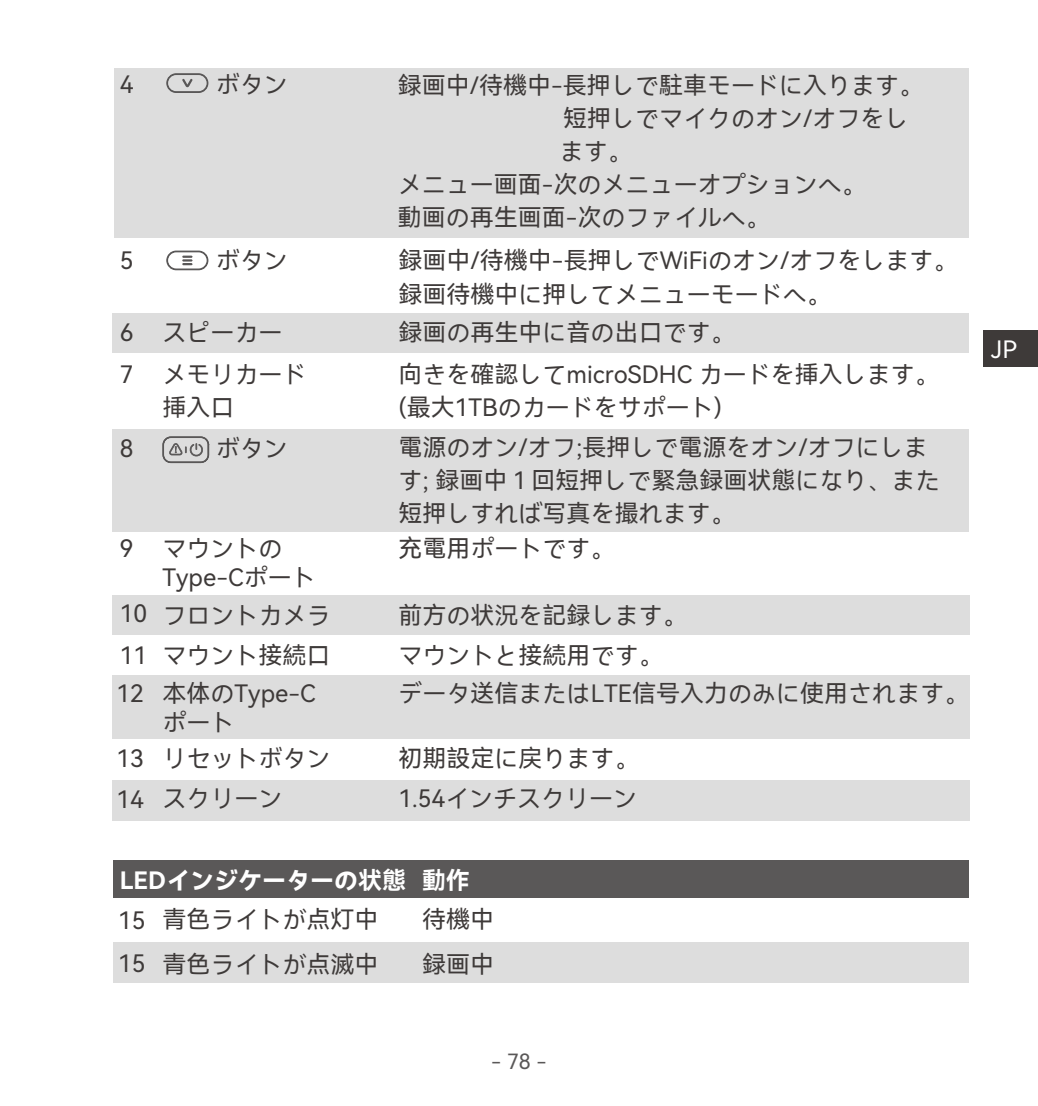
<style>
.page{position:relative;width:1038px;height:1106px;background:#fff}
.page>*{position:absolute;margin:0;border:0;box-sizing:border-box;transform-origin:0 0}
.t1{font:24px/33px "Harmony OS Sans SC";color:#3e3a39}
.t2{font:24px "Harmony OS Sans SC Bold";color:#fff}
.t3{font:24px "Harmony OS Sans SC";color:#fff}
.t4{font:21px "Harmony OS Sans SC";color:#5a5858}
</style>
<div class="page">
<div style="left:983px;top:330px;width:54px;height:37px;background:#3e3a39"></div>
<div style="left:114px;top:68px;width:854px;height:170px;background:#ddd"></div>
<div style="left:112px;top:314px;width:856px;height:39px;background:#ddd"></div>
<div style="left:112px;top:595px;width:858px;height:39px;background:#ddd"></div>
<div style="left:112px;top:429px;width:856px;height:102px;background:#ddd"></div>
<svg style="left:162px;top:436px;width:47px;height:27px"></svg>
<div style="left:112px;top:675px;width:858px;height:63px;background:#ddd"></div>
<div style="left:112px;top:779px;width:858px;height:41px;background:#ddd"></div>
<div style="left:113px;top:860px;width:855px;height:38px;background:#5a5858"></div>
<div style="left:113px;top:942px;width:855px;height:41px;background:#ddd"></div>
<svg style="left:166px;top:73px;width:42px;height:20px"></svg>
<svg style="left:166px;top:250px;width:42px;height:20px"></svg>
<p class="t1" style="left:120px;top:67px;width:15px">4</p>
<p class="t1" style="left:216px;top:67px;width:73px">ボタン</p>
<p class="t1" style="left:398px;top:68px;width:527px">録画中/待機中-長押しで駐車モードに入ります。</p>
<p class="t1" style="left:563px;top:101px;width:347px">短押しでマイクのオン/オフをし</p>
<p class="t1" style="left:560px;top:134px;width:73px">ます。</p>
<p class="t1" style="left:398px;top:167px;width:469px">メニュー画面-次のメニューオプションへ。</p>
<p class="t1" style="left:398px;top:200px;width:373px">動画の再生画面-次のファイルへ。</p>
<p class="t1" style="left:120px;top:243px;width:15px">5</p>
<p class="t1" style="left:216px;top:243px;width:73px">ボタン</p>
<p class="t1" style="left:398px;top:243px;width:560px">録画中/待機中-長押しでWiFiのオン/オフをします。録画待機中に押してメニューモードへ。</p>
<p class="t1" style="left:120px;top:311px;width:15px;line-height:41.7px">6<br>7</p>
<p class="t1" style="left:162px;top:315px;width:122px">スピーカー</p>
<p class="t1" style="left:162px;top:357px;width:146px">メモリカード挿入口</p>
<p class="t1" style="left:398px;top:315px;width:337px">録画の再生中に音の出口です。</p>
<p class="t1" style="left:398px;top:357px;width:542px">向きを確認してmicroSDHC カードを挿入します。(最大1TBのカードをサポート)</p>
<p class="t1" style="left:120px;top:431px;width:15px">8</p>
<p class="t1" style="left:216px;top:430px;width:73px">ボタン</p>
<p class="t1" style="left:398px;top:429px;width:542px">電源のオン/オフ;長押しで電源をオン/オフにします; 録画中１回短押しで緊急録画状態になり、また短押しすれば写真を撮れます。</p>
<p class="t1" style="left:120px;top:531px;width:15px">9</p>
<p class="t1" style="left:120px;top:592px;width:29px;line-height:41.7px">10<br>11</p>
<p class="t1" style="left:117px;top:675px;width:29px">12</p>
<p class="t1" style="left:117px;top:738px;width:29px;line-height:40.2px">13<br>14</p>
<p class="t1" style="left:162px;top:533px;width:155px;line-height:28.8px">マウントの<br>Type-Cポート</p>
<p class="t1" style="left:398px;top:531px;width:217px">充電用ポートです。</p>
<p class="t1" style="left:162px;top:598px;width:170px">フロントカメラ</p>
<p class="t1" style="left:398px;top:598px;width:289px">前方の状況を記録します。</p>
<p class="t1" style="left:162px;top:638px;width:170px">マウント接続口</p>
<p class="t1" style="left:398px;top:638px;width:265px">マウントと接続用です。</p>
<p class="t1" style="left:162px;top:678px;width:155px;line-height:28.8px">本体のType-Cポート</p>
<p class="t1" style="left:398px;top:676px;width:571px">データ送信またはLTE信号入力のみに使用されます。</p>
<p class="t1" style="left:162px;top:741px;width:169px">リセットボタン</p>
<p class="t1" style="left:398px;top:741px;width:241px">初期設定に戻ります。</p>
<p class="t1" style="left:162px;top:781px;width:121px">スクリーン</p>
<p class="t1" style="left:398px;top:781px;width:240px">1.54インチスクリーン</p>
<p class="t2" style="left:120px;top:863px;width:352px">LEDインジケーターの状態 動作</p>
<p class="t1" style="left:118px;top:902px;width:29px">15</p>
<p class="t1" style="left:118px;top:946px;width:29px">15</p>
<p class="t1" style="left:162px;top:896px;width:217px;line-height:45px">青色ライトが点灯中青色ライトが点滅中</p>
<p class="t1" style="left:422px;top:896px;width:73px;line-height:45px">待機中録画中</p>
<p class="t4" style="left:491px;top:1047px;width:57px">- 78 -</p>
<p class="t3" style="left:991px;top:332px;width:27px">JP</p>
</div>
